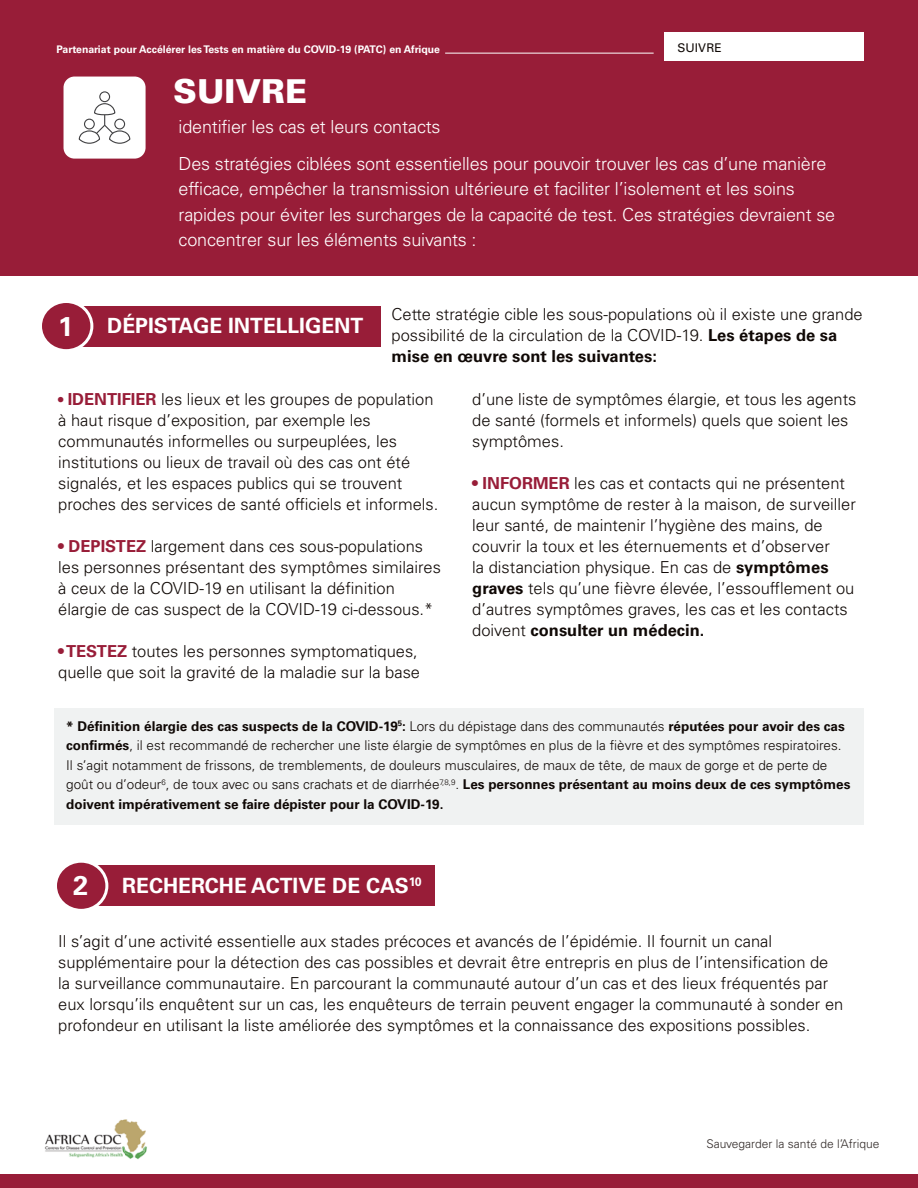
<style>
.page{position:relative;width:918px;height:1188px;background:#fff}
.page>*{position:absolute;margin:0;border:0;box-sizing:border-box;transform-origin:0 0}
.t1{font:900 33px "Univers";color:#fff}
.t2{font:700 27.15px "Univers";color:#fff}
.t3{font:700 21px "Univers";color:#fff}
.t4{font:300 18px/25.5px "Univers";letter-spacing:-.01em;color:#fff}
.t5{font:300 16.5px/21px "Univers";color:#100906}
.t6{font:300 13.5px/19.5px "Univers";color:#100906}
.t7{font:300 12px "Univers";color:#322b29}
.t8{font:12px "Univers";color:#100906}
.t9{font:700 10.5px "Univers";color:#fff}
.s1{font-weight:700}
.s2{font-weight:700;font-size:15px;color:#981d38}
.s3{font-weight:700;color:#981d38}
</style>
<div class="page">
<div style="left:0;top:1174px;width:918px;height:14px;background:#981d38"></div>
<img style="left:44px;top:1119px;width:103px;height:40px">
<div style="left:0;top:0;width:918px;height:276px;background:#981d38"></div>
<div style="left:64px;top:77px;width:82px;height:82px;background:#fff;border-radius:11px"></div>
<svg style="left:79px;top:91px;width:51px;height:53px"></svg>
<div style="left:51px;top:306px;width:330px;height:40px;background:#981d38"></div>
<div style="left:66px;top:865px;width:369px;height:41px;background:#981d38"></div>
<div style="left:40px;top:302px;width:52px;height:49px;background:#981d38;border-radius:50%"></div>
<div style="left:39px;top:300px;width:54px;height:52px;border:3px solid #fff;border-radius:50%"></div>
<div style="left:55px;top:861px;width:52px;height:49px;background:#981d38;border-radius:50%"></div>
<div style="left:54px;top:860px;width:54px;height:52px;border:3px solid #fff;border-radius:50%"></div>
<div style="left:54px;top:708px;width:810px;height:117px;background:#f0f2f2"></div>
<div style="left:664px;top:33px;width:200px;height:28px;background:#fff"></div>
<hr style="left:445px;top:53px;width:209px;height:1px;background:#fff">
<p class="t9" style="left:57px;top:43px;width:385px">Partenariat pour Accélérer les Tests en matière du COVID-19 (PATC) en Afrique</p>
<p class="t8" style="left:678px;top:41px;width:46px">SUIVRE</p>
<h1 class="t1" style="left:173px;top:70px;width:135px">SUIVRE</h1>
<p class="t4" style="left:179px;top:114px;width:264px">identifier les cas et leurs contacts</p>
<p class="t4" style="left:179px;top:151px;width:658px">Des stratégies ciblées sont essentielles pour pouvoir trouver les cas d’une manière efficace, empêcher la transmission ultérieure et faciliter l’isolement et les soins rapides pour éviter les surcharges de la capacité de test. Ces stratégies devraient se concentrer sur les éléments suivants :</p>
<p class="t5" style="left:392px;top:303px;width:473px">Cette stratégie cible les sous-populations où il existe une grande possibilité de la circulation de la COVID-19. <span class="s1">Les étapes de sa mise en œuvre sont les suivantes:</span></p>
<p class="t5" style="left:58px;top:389px;width:382px"><span class="s2">•</span> <span class="s3">IDENTIFIER</span> les lieux et les groupes de population à haut risque d’exposition, par exemple les communautés informelles ou surpeuplées, les institutions ou lieux de travail où des cas ont été signalés, et les espaces publics qui se trouvent proches des services de santé officiels et informels.</p>
<p class="t5" style="left:58px;top:536px;width:384px"><span class="s3">• DEPISTEZ</span> largement dans ces sous-populations les personnes présentant des symptômes similaires à ceux de la COVID-19 en utilisant la définition élargie de cas suspect de la COVID-19 ci-dessous.*</p>
<p class="t5" style="left:58px;top:641px;width:363px"><span class="s3">• TESTEZ</span> toutes les personnes symptomatiques, quelle que soit la gravité de la maladie sur la base</p>
<p class="t6" style="left:66px;top:716px;width:786px"><span class="s1">* Définition élargie des cas suspects de la COVID-19</span><sup>5</sup><span class="s1">:</span> Lors du dépistage dans des communautés <span class="s1">réputées pour avoir des cas confirmés</span>, il est recommandé de rechercher une liste élargie de symptômes en plus de la fièvre et des symptômes respiratoires.<br>Il s’agit notamment de frissons, de tremblements, de douleurs musculaires, de maux de tête, de maux de gorge et de perte de goût ou d’odeur<sup>6</sup>, de toux avec ou sans crachats et de diarrhée<sup>7,8,9</sup>. <span class="s1">Les personnes présentant au moins deux de ces symptômes doivent impérativement se faire dépister pour la COVID-19.</span></p>
<p class="t3" style="left:107px;top:314px;width:258px">DÉPISTAGE INTELLIGENT</p>
<h2 class="t2" style="left:58px;top:310px;width:17px">1</h2>
<p class="t5" style="left:472px;top:389px;width:386px">d’une liste de symptômes élargie, et tous les agents de santé (formels et informels) quels que soient les symptômes.</p>
<p class="t5" style="left:472px;top:473px;width:385px"><span class="s3">• INFORMER</span> les cas et contacts qui ne présentent aucun symptôme de rester à la maison, de surveiller leur santé, de maintenir l’hygiène des mains, de couvrir la toux et les éternuements et d’observer<br>la distanciation physique. En cas de <span class="s1">symptômes graves</span> tels qu’une fièvre élevée, l’essoufflement ou d’autres symptômes graves, les cas et les contacts doivent <span class="s1">consulter un médecin.</span></p>
<h2 class="t2" style="left:73px;top:870px;width:17px">2</h2>
<p class="t3" style="left:122px;top:873px;width:301px">RECHERCHE ACTIVE DE CAS<sup>10</sup></p>
<p class="t5" style="left:58px;top:931px;width:787px">Il s’agit d’une activité essentielle aux stades précoces et avancés de l’épidémie. Il fournit un canal supplémentaire pour la détection des cas possibles et devrait être entrepris en plus de l’intensification de la surveillance communautaire. En parcourant la communauté autour d’un cas et des lieux fréquentés par eux lorsqu’ils enquêtent sur un cas, les enquêteurs de terrain peuvent engager la communauté à sonder en profondeur en utilisant la liste améliorée des symptômes et la connaissance des expositions possibles.</p>
<p class="t7" style="left:706px;top:1137px;width:175px">Sauvegarder la santé de l’Afrique</p>
</div>
